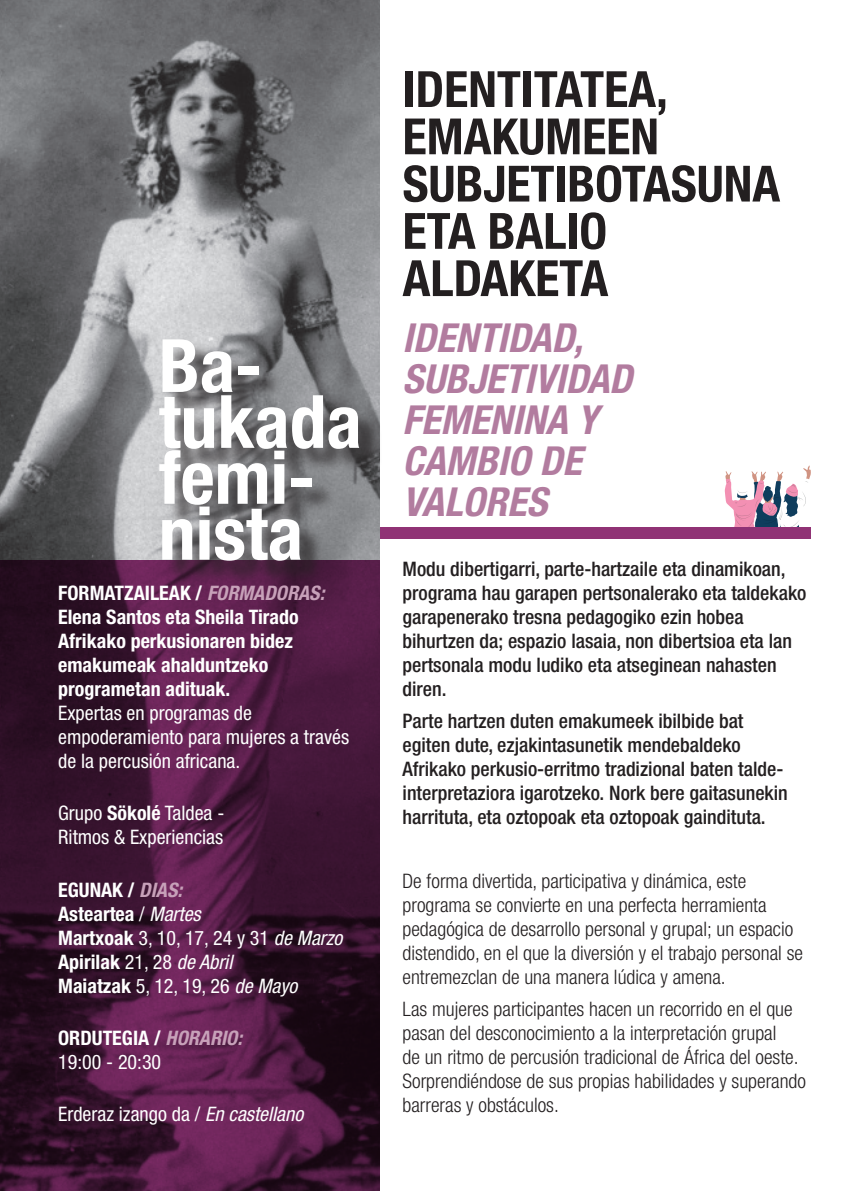
<style>
.page{position:relative;width:842px;height:1191px;background:#fff}
.page>*{position:absolute;margin:0;border:0;box-sizing:border-box;transform-origin:0 0}
.t1{font:700 condensed 73.6px/55.8px "Helvetica Neue";color:#fff}
.t2{font:700 condensed 50px/47.2px "Helvetica Neue";color:#231f20}
.t3{font:italic 700 condensed 40px/41px "Helvetica Neue";color:#b27c9f}
.t4{font:500 condensed 20px/24px "Helvetica Neue";color:#231f20}
.t5{font:300 condensed 20px/24px "Helvetica Neue";color:#231f20}
.t6{font:700 condensed 20px/24px "Helvetica Neue";color:#fff}
.t7{font:condensed 20px/24px "Helvetica Neue";color:#fff}
.s1{font-style:italic;color:#c7a1b9}
.s2{font-weight:400}
.s3{font-weight:700}
.s4{font-weight:400;font-style:italic}
.s5{font-weight:700;font-style:italic;color:#c7a1b9}
.s6{font-style:italic}
</style>
<div class="page">
<img style="left:0;top:0;width:380px;height:560px">
<svg style="left:0;top:560px;width:380px;height:631px;background:#421737"></svg>
<div style="left:163px;top:342px;width:220px;height:243px;background:#231f20;opacity:.75"></div>
<svg style="left:725px;top:465px;width:86px;height:63px"></svg>
<div style="left:380px;top:528px;width:431px;height:11px;background:#903275"></div>
<p class="t1" style="left:159px;top:337px;width:204px">Ba&shy;tukada femi&shy;nista</p>
<p class="t6" style="left:58px;top:580px;width:293px">FORMATZAILEAK / <span class="s1">FORMADORAS:<br></span>Elena Santos eta Sheila Tirado<br>Afrikako perkusionaren bidez emakumeak ahalduntzeko programetan adituak.<br><span class="s2">Expertas en programas de empoderamiento para mujeres a través de la percusión africana.</span></p>
<p class="t7" style="left:58px;top:801px;width:168px">Grupo <span class="s3">Sökolé</span> Taldea -<br>Ritmos &amp; Experiencias</p>
<p class="t6" style="left:58px;top:877px;width:286px">EGUNAK / <span class="s1">DIAS:<br></span>Asteartea <span class="s2">/</span> <span class="s4">Martes<br></span>Martxoak <span class="s2">3, 10, 17, 24 y 31</span> <span class="s4">de Marzo<br></span>Apirilak <span class="s2">21, 28</span> <span class="s4">de Abril<br></span>Maiatzak <span class="s2">5, 12, 19, 26</span> <span class="s4">de Mayo</span></p>
<p class="t7" style="left:58px;top:1025px;width:186px"><span class="s3">ORDUTEGIA /</span> <span class="s5">HORARIO:<br></span>19:00 - 20:30</p>
<p class="t7" style="left:58px;top:1102px;width:247px">Erderaz izango da / <span class="s6">En castellano</span></p>
<p class="t2" style="left:403px;top:65px;width:267px">IDENTITATEA,<br>EMAKUMEEN</p>
<p class="t2" style="left:403px;top:159px;width:379px">SUBJETIBOTASUNA<br>ETA BALIO</p>
<p class="t2" style="left:403px;top:254px;width:207px">ALDAKETA</p>
<p class="t3" style="left:403px;top:316px;width:231px">IDENTIDAD,<br>SUBJETIVIDAD<br>FEMENINA Y<br>CAMBIO DE<br>VALORES</p>
<p class="t4" style="left:403px;top:556px;width:405px">Modu dibertigarri, parte-hartzaile eta dinamikoan, programa hau garapen pertsonalerako eta taldekako garapenerako tresna pedagogiko ezin hobea bihurtzen da; espazio lasaia, non dibertsioa eta lan pertsonala modu ludiko eta atseginean nahasten diren.</p>
<p class="t4" style="left:403px;top:708px;width:387px">Parte hartzen duten emakumeek ibilbide bat egiten dute, ezjakintasunetik mendebaldeko Afrikako perkusio-erritmo tradizional baten talde&shy;interpretaziora igarotzeko. Nork bere gaitasunekin harrituta, eta oztopoak eta oztopoak gaindituta.</p>
<p class="t5" style="left:403px;top:868px;width:402px">De forma divertida, participativa y dinámica, este programa se convierte en una perfecta herramienta pedagógica de desarrollo personal y grupal; un espacio distendido, en el que la diversión y el trabajo personal se entremezclan de una manera lúdica y amena.</p>
<p class="t5" style="left:403px;top:996px;width:405px">Las mujeres participantes hacen un recorrido en el que pasan del desconocimiento a la interpretación grupal<br>de un ritmo de percusión tradicional de África del oeste.<br>Sorprendiéndose de sus propias habilidades y superando barreras y obstáculos.</p>
</div>
